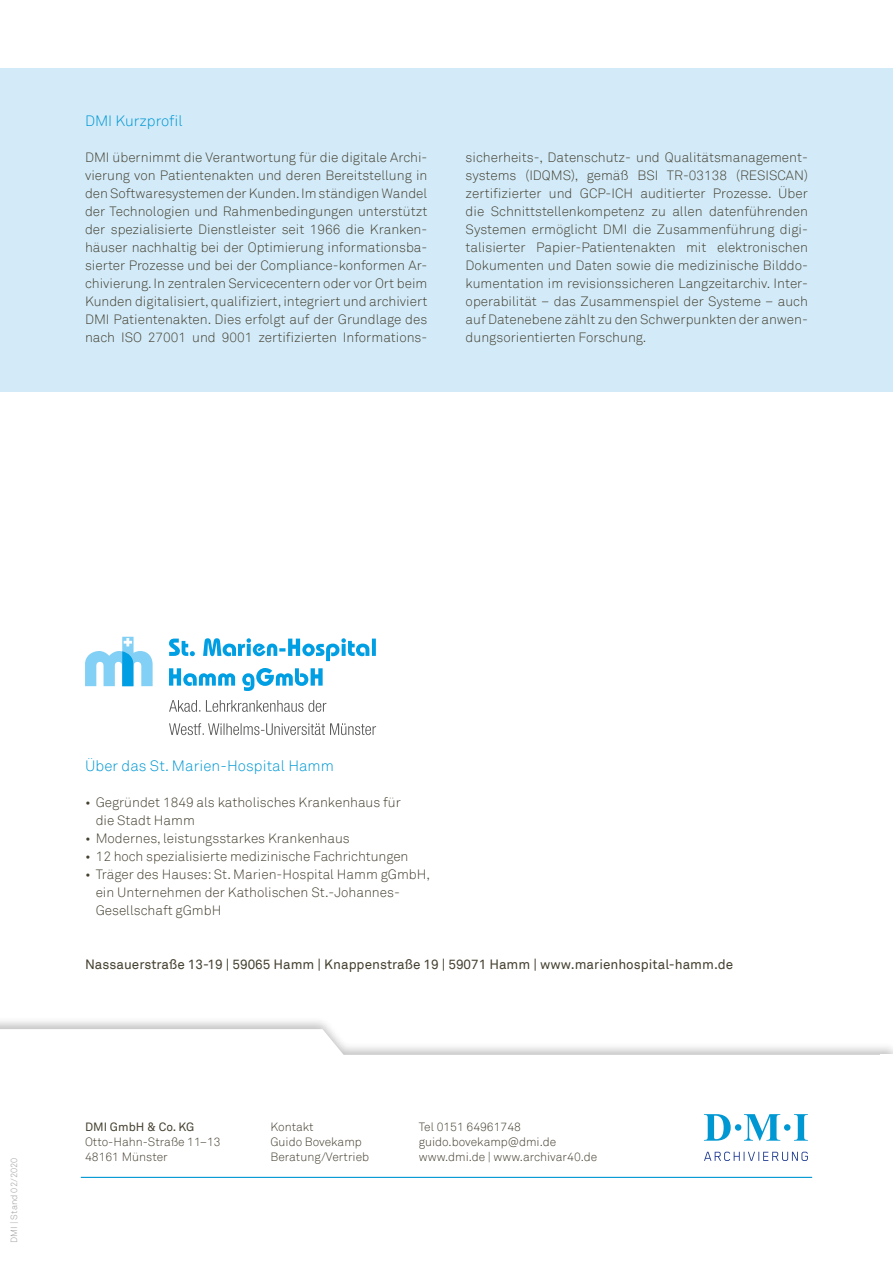
<style>
.page{position:relative;width:893px;height:1263px;background:#fff}
.page>*{position:absolute;margin:0;border:0;box-sizing:border-box;transform-origin:0 0}
.t1{font:300 15px "Akkurat";letter-spacing:.005em;color:#0098d3}
.t2{font:300 13.5px/18px "Akkurat";color:#454131}
.t3{font:13.5px "Akkurat";color:#454131}
.t4{font:300 12px/15px "Akkurat";color:#454131}
.t5{font:12px "Akkurat";color:#454131}
.t6{font:300 9px "Akkurat";letter-spacing:.015em;color:#9c9c9d}
</style>
<div class="page">
<div style="left:0;top:1015px;width:893px;height:248px;background:#000;opacity:.25"></div>
<svg style="left:0;top:1029px;width:893px;height:234px"></svg>
<div style="left:880px;top:1055px;width:13px;height:208px;background:#fff"></div>
<svg style="left:704px;top:1152px;width:104px;height:9px"></svg>
<svg style="left:704px;top:1114px;width:104px;height:27px"></svg>
<hr style="left:81px;top:1177px;width:731px;height:1px;background:#0098d3">
<div style="left:0;top:68px;width:893px;height:323px;background:#d3ebf9"></div>
<svg style="left:169px;top:700px;width:157px;height:12px"></svg>
<svg style="left:169px;top:723px;width:207px;height:12px"></svg>
<svg style="left:169px;top:638px;width:207px;height:23px"></svg>
<svg style="left:169px;top:668px;width:154px;height:23px"></svg>
<svg style="left:85px;top:637px;width:68px;height:49px"></svg>
<p class="t1" style="left:85px;top:112px;width:99px">DMI Kurzprofil</p>
<p class="t2" style="left:85px;top:148px;width:344px;text-align:justify">DMI übernimmt die Verantwortung für die digitale Archi&shy;vierung von Patientenakten und deren Bereitstellung in den Softwaresystemen der Kunden. Im ständigen Wandel der Technologien und Rahmenbedingungen unterstützt der spezialisierte Dienstleister seit 1966 die Kranken&shy;häuser nachhaltig bei der Optimierung informationsba&shy;sierter Prozesse und bei der Compliance-konformen Ar&shy;chivierung. In zentralen Servicecentern oder vor Ort beim Kunden digitalisiert, qualifiziert, integriert und archiviert DMI Patientenakten. Dies erfolgt auf der Grundlage des nach ISO 27001 und 9001 zertifizierten Informations-</p>
<p class="t2" style="left:466px;top:148px;width:344px;text-align:justify">sicherheits-, Datenschutz- und Qualitätsmanagement&shy;systems (IDQMS), gemäß BSI TR-03138 (RESISCAN) zertifizierter und GCP-ICH auditierter Prozesse. Über die Schnittstellenkompetenz zu allen datenführenden Systemen ermöglicht DMI die Zusammenführung digi&shy;talisierter Papier-Patientenakten mit elektronischen Dokumenten und Daten sowie die medizinische Bilddo&shy;kumentation im revisionssicheren Langzeitarchiv. Inter&shy;operabilität – das Zusammenspiel der Systeme – auch auf Datenebene zählt zu den Schwerpunkten der anwen&shy;dungsorientierten Forschung.</p>
<p class="t6" style="left:9px;top:1243px;width:87px;rotate:-90deg">DMI | Stand 02/2020</p>
<p class="t1" style="left:85px;top:757px;width:250px">Über das St. Marien-Hospital Hamm</p>
<p class="t2" style="left:96px;top:794px;width:307px;text-indent:-11px">• Gegründet 1849 als katholisches Krankenhaus für die Stadt Hamm</p>
<p class="t2" style="left:85px;top:830px;width:266px">• Modernes, leistungsstarkes Krankenhaus</p>
<p class="t2" style="left:85px;top:848px;width:325px">• 12 hoch spezialisierte medizinische Fachrichtungen</p>
<p class="t2" style="left:96px;top:866px;width:336px;text-indent:-11px">• Träger des Hauses: St. Marien-Hospital Hamm gGmbH, ein Unternehmen der Katholischen St.-Johannes-<br>Gesellschaft gGmbH</p>
<p class="t3" style="left:85px;top:956px;width:650px">Nassauerstraße 13-19 | 59065 Hamm | Knappenstraße 19 | 59071 Hamm | www.marienhospital-hamm.de</p>
<p class="t5" style="left:85px;top:1120px;width:111px">DMI GmbH &amp; Co. KG</p>
<p class="t4" style="left:85px;top:1134px;width:137px">Otto-Hahn-Straße 11–13<br>48161 Münster</p>
<p class="t4" style="left:270px;top:1119px;width:100px">Kontakt<br>Guido Bovekamp<br>Beratung/Vertrieb</p>
<p class="t4" style="left:419px;top:1119px;width:180px">Tel 0151 64961748 guido.bovekamp@dmi.de www.dmi.de | www.archivar40.de</p>
</div>
